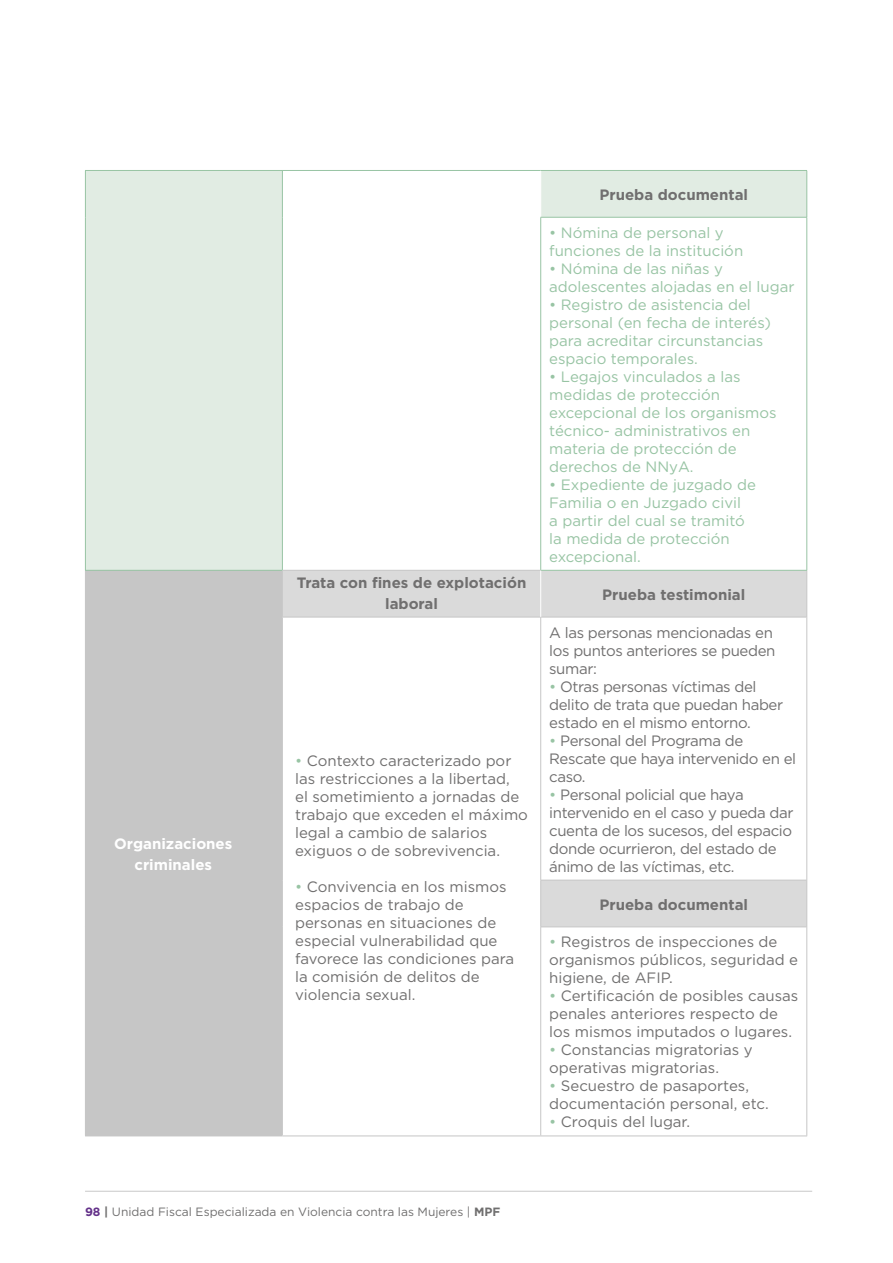
<style>
.page{position:relative;width:893px;height:1263px;background:#fff}
.page>*{position:absolute;margin:0;border:0;box-sizing:border-box;transform-origin:0 0}
.t1{font:15px/18px "Gotham";color:#706f6f}
.t2{font:15px/18px "Gotham";color:#98c4a4}
.t3{font:15px/18px "Gotham";letter-spacing:-.025em;color:#706f6f}
.t4{font:700 15px/21px "Gotham";color:#706f6f;text-align:center}
.t5{font:700 15px/21px "Gotham";color:#fff;text-align:center}
.t6{font:12px "Gotham";color:#706f6f}
.s1{color:#98c4a4}
.s2{font-weight:700;color:#64328a}
.s3{font-weight:700}
</style>
<div class="page">
<hr style="left:85px;top:1191px;width:727px;height:1px;background:#c8c8c8">
<svg style="left:86px;top:171px;width:720px;height:399px"></svg>
<div style="left:85px;top:570px;width:197px;height:566px;background:#c6c6c6"></div>
<svg style="left:283px;top:571px;width:523px;height:356px"></svg>
<hr style="left:282px;top:170px;width:259px;height:1px;background:#98c4a4">
<hr style="left:540px;top:171px;width:1px;height:46px;background:#fff">
<hr style="left:541px;top:170px;width:266px;height:1px;background:#98c4a4">
<hr style="left:806px;top:171px;width:1px;height:46px;background:#98c4a4">
<hr style="left:282px;top:570px;width:259px;height:1px;background:#c6c6c6">
<hr style="left:806px;top:571px;width:1px;height:46px;background:#c6c6c6">
<hr style="left:806px;top:617px;width:1px;height:263px;background:#c6c6c6">
<hr style="left:806px;top:880px;width:1px;height:47px;background:#c6c6c6">
<hr style="left:806px;top:927px;width:1px;height:208px;background:#c6c6c6">
<hr style="left:282px;top:1135px;width:259px;height:1px;background:#c6c6c6">
<hr style="left:541px;top:1135px;width:266px;height:1px;background:#c6c6c6">
<hr style="left:282px;top:571px;width:1px;height:46px;background:#c6c6c6">
<hr style="left:282px;top:617px;width:259px;height:1px;background:#c6c6c6">
<hr style="left:282px;top:617px;width:1px;height:263px;background:#c6c6c6">
<hr style="left:282px;top:880px;width:1px;height:47px;background:#c6c6c6">
<hr style="left:282px;top:927px;width:1px;height:208px;background:#c6c6c6">
<hr style="left:541px;top:617px;width:265px;height:1px;background:#c6c6c6">
<hr style="left:540px;top:617px;width:1px;height:263px;background:#c6c6c6">
<hr style="left:541px;top:880px;width:265px;height:1px;background:#c6c6c6">
<hr style="left:540px;top:880px;width:1px;height:47px;background:#c6c6c6">
<hr style="left:541px;top:927px;width:265px;height:1px;background:#c6c6c6">
<hr style="left:540px;top:927px;width:1px;height:208px;background:#c6c6c6">
<hr style="left:85px;top:171px;width:1px;height:46px;background:#98c4a4">
<hr style="left:85px;top:217px;width:1px;height:353px;background:#98c4a4">
<hr style="left:85px;top:170px;width:197px;height:1px;background:#98c4a4">
<hr style="left:282px;top:171px;width:1px;height:46px;background:#98c4a4">
<hr style="left:282px;top:217px;width:1px;height:353px;background:#98c4a4">
<hr style="left:85px;top:570px;width:197px;height:1px;background:#98c4a4">
<hr style="left:541px;top:217px;width:266px;height:1px;background:#98c4a4">
<hr style="left:540px;top:217px;width:1px;height:353px;background:#98c4a4">
<hr style="left:806px;top:217px;width:1px;height:353px;background:#98c4a4">
<hr style="left:541px;top:570px;width:266px;height:1px;background:#98c4a4">
<hr style="left:540px;top:571px;width:1px;height:46px;background:#fff">
<p class="t5" style="left:114px;top:833px;width:120px">Organizaciones criminales</p>
<p class="t4" style="left:297px;top:572px;width:231px">Trata con fines de explotación laboral</p>
<p class="t1" style="left:295px;top:751px;width:234px"><span class="s1">•</span> Contexto caracterizado por las restricciones a la libertad,<br>el sometimiento a jornadas de trabajo que exceden el máximo legal a cambio de salarios exiguos o de sobrevivencia.</p>
<p class="t1" style="left:295px;top:877px;width:221px"><span class="s1">•</span> Convivencia en los mismos espacios de trabajo de personas en situaciones de especial vulnerabilidad que favorece las condiciones para la comisión de delitos de violencia sexual.</p>
<p class="t4" style="left:599px;top:184px;width:150px">Prueba documental</p>
<p class="t2" style="left:549px;top:223px;width:195px">• Nómina de personal y funciones de la institución</p>
<p class="t2" style="left:549px;top:259px;width:247px">• Nómina de las niñas y adolescentes alojadas en el lugar</p>
<p class="t2" style="left:549px;top:295px;width:223px">• Registro de asistencia del personal (en fecha de interés) para acreditar circunstancias espacio temporales.</p>
<p class="t2" style="left:549px;top:367px;width:229px">• Legajos vinculados a las medidas de protección excepcional de los organismos técnico- administrativos en materia de protección de derechos de NNyA.</p>
<p class="t2" style="left:549px;top:475px;width:208px">• Expediente de juzgado de<br>Familia o en Juzgado civil<br>a partir del cual se tramitó la medida de protección excepcional.</p>
<p class="t4" style="left:602px;top:584px;width:145px">Prueba testimonial</p>
<p class="t3" style="left:549px;top:623px;width:228px">A las personas mencionadas en los puntos anteriores se pueden sumar:</p>
<p class="t3" style="left:549px;top:677px;width:235px"><span class="s1">•</span> Otras personas víctimas del delito de trata que puedan haber estado en el mismo entorno.</p>
<p class="t3" style="left:549px;top:731px;width:248px"><span class="s1">•</span> Personal del Programa de<br>Rescate que haya intervenido en el caso.</p>
<p class="t3" style="left:549px;top:785px;width:246px"><span class="s1">•</span> Personal policial que haya intervenido en el caso y pueda dar cuenta de los sucesos, del espacio donde ocurrieron, del estado de ánimo de las víctimas, etc.</p>
<p class="t4" style="left:599px;top:894px;width:150px">Prueba documental</p>
<p class="t1" style="left:549px;top:933px;width:250px"><span class="s1">•</span> Registros de inspecciones de organismos públicos, seguridad e higiene, de AFIP.</p>
<p class="t1" style="left:549px;top:987px;width:251px"><span class="s1">•</span> Certificación de posibles causas penales anteriores respecto de los mismos imputados o lugares.</p>
<p class="t1" style="left:549px;top:1041px;width:205px"><span class="s1">•</span> Constancias migratorias y operativas migratorias.</p>
<p class="t1" style="left:549px;top:1077px;width:221px"><span class="s1">•</span> Secuestro de pasaportes, documentación personal, etc.</p>
<p class="t1" style="left:549px;top:1113px;width:142px"><span class="s1">•</span> Croquis del lugar.</p>
<p class="t6" style="left:85px;top:1204px;width:417px"><span class="s2">98</span> <span class="s3">|</span> Unidad Fiscal Especializada en Violencia contra las Mujeres | <span class="s3">MPF</span></p>
</div>
